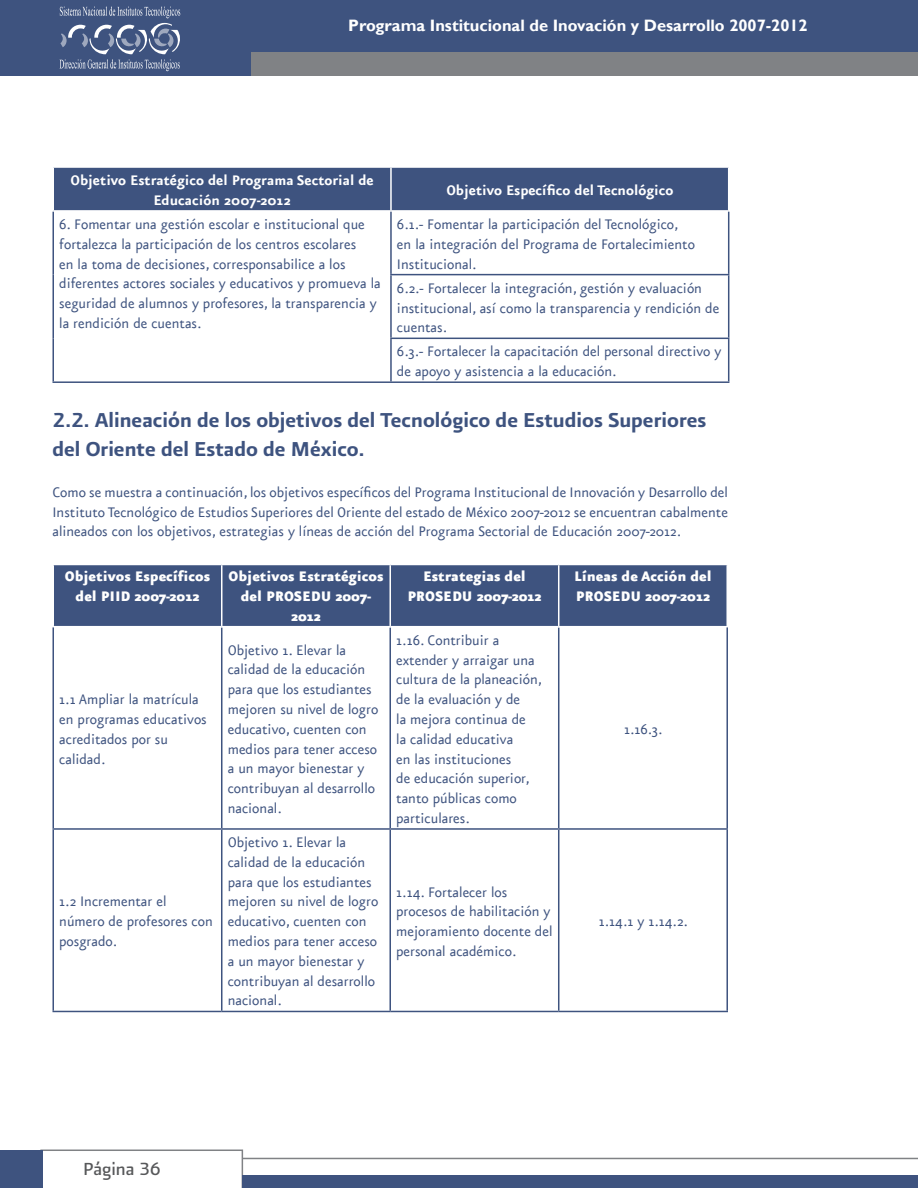
<style>
.page{position:relative;width:918px;height:1188px;background:#fff}
.page>*{position:absolute;margin:0;border:0;box-sizing:border-box;transform-origin:0 0}
.Título_Grande{font:24px/28.8px "Presidencia Firme";color:#3e537f}
.t1{font:21px "Presidencia Base";color:#57585a}
.Párrafo_normal{font:16.5px/19.8px "Eureka Sans";color:#3e537f}
.t2{font:900 16.5px/19.8px "Eureka Sans";color:#fff;text-align:center}
.t3{font:700 16.5px/19.8px "Eureka Sans";color:#fff;text-align:center}
.t4{font:700 16.5px "Gill Sans";color:#fff}
</style>
<div class="page">
<div style="left:243px;top:43px;width:675px;height:33px;background:#808285"></div>
<div style="left:0;top:42px;width:251px;height:34px;background:#3e537f"></div>
<svg style="left:42px;top:1150px;width:201px;height:38px"></svg>
<div style="left:0;top:1150px;width:42px;height:38px;background:#3e537f"></div>
<div style="left:242px;top:1175px;width:676px;height:13px;background:#3e537f"></div>
<hr style="left:242px;top:1158px;width:676px;height:1px;background:#808285">
<div style="left:0;top:0;width:918px;height:51px;background:#3e537f"></div>
<svg style="left:59px;top:6px;width:122px;height:65px"></svg>
<div style="left:54px;top:168px;width:674px;height:42px;background:#3e537f"></div>
<svg style="left:392px;top:273px;width:336px;height:67px"></svg>
<hr style="left:390px;top:168px;width:2px;height:42px;background:#fff">
<hr style="left:52px;top:212px;width:2px;height:63px;background:#3e537f">
<hr style="left:52px;top:275px;width:2px;height:63px;background:#3e537f">
<hr style="left:52px;top:338px;width:2px;height:43px;background:#3e537f">
<hr style="left:52px;top:381px;width:339px;height:2px;background:#3e537f">
<hr style="left:390px;top:274px;width:339px;height:1px;background:#3e537f">
<hr style="left:390px;top:338px;width:339px;height:1px;background:#3e537f">
<hr style="left:390px;top:212px;width:2px;height:62px;background:#3e537f">
<hr style="left:728px;top:212px;width:1px;height:62px;background:#3e537f">
<hr style="left:390px;top:275px;width:2px;height:63px;background:#3e537f">
<hr style="left:728px;top:275px;width:1px;height:63px;background:#3e537f">
<hr style="left:390px;top:339px;width:2px;height:42px;background:#3e537f">
<hr style="left:728px;top:339px;width:1px;height:42px;background:#3e537f">
<hr style="left:391px;top:381px;width:338px;height:2px;background:#3e537f">
<div style="left:54px;top:565px;width:672px;height:61px;background:#3e537f"></div>
<svg style="left:54px;top:627px;width:672px;height:384px"></svg>
<hr style="left:221px;top:565px;width:1px;height:61px;background:#fff">
<hr style="left:389px;top:565px;width:2px;height:61px;background:#fff">
<hr style="left:558px;top:565px;width:1px;height:61px;background:#fff">
<hr style="left:221px;top:627px;width:1px;height:201px;background:#3e537f">
<hr style="left:389px;top:627px;width:2px;height:201px;background:#3e537f">
<hr style="left:558px;top:627px;width:1px;height:201px;background:#3e537f">
<hr style="left:52px;top:828px;width:170px;height:2px;background:#3e537f">
<hr style="left:222px;top:828px;width:168px;height:2px;background:#3e537f">
<hr style="left:221px;top:830px;width:1px;height:181px;background:#3e537f">
<hr style="left:390px;top:828px;width:169px;height:2px;background:#3e537f">
<hr style="left:389px;top:830px;width:2px;height:181px;background:#3e537f">
<hr style="left:559px;top:828px;width:169px;height:2px;background:#3e537f">
<hr style="left:558px;top:830px;width:1px;height:181px;background:#3e537f">
<hr style="left:52px;top:1011px;width:170px;height:1px;background:#3e537f">
<hr style="left:222px;top:1011px;width:168px;height:1px;background:#3e537f">
<hr style="left:390px;top:1011px;width:169px;height:1px;background:#3e537f">
<hr style="left:559px;top:1011px;width:169px;height:1px;background:#3e537f">
<hr style="left:52px;top:627px;width:2px;height:201px;background:#3e537f">
<hr style="left:726px;top:627px;width:2px;height:201px;background:#3e537f">
<hr style="left:52px;top:830px;width:2px;height:181px;background:#3e537f">
<hr style="left:726px;top:830px;width:2px;height:181px;background:#3e537f">
<p class="t4" style="left:348px;top:15px;width:461px">Programa Institucional de Inovación y Desarrollo 2007-2012</p>
<p class="t3" style="left:70px;top:171px;width:305px">Objetivo Estratégico del Programa Sectorial de<br>Educación 2007-2012</p>
<p class="t3" style="left:446px;top:181px;width:229px">Objetivo Específico del Tecnológico</p>
<p class="Párrafo_normal" style="left:59px;top:215px;width:323px">6. Fomentar una gestión escolar e institucional que fortalezca la participación de los centros escolares<br>en la toma de decisiones, corresponsabilice a los diferentes actores sociales y educativos y promueva la seguridad de alumnos y profesores, la transparencia y la rendición de cuentas.</p>
<p class="Párrafo_normal" style="left:397px;top:215px;width:300px">6.1.- Fomentar la participación del Tecnológico, en la integración del Programa de Fortalecimiento<br>Institucional.</p>
<p class="Párrafo_normal" style="left:397px;top:279px;width:324px">6.2.- Fortalecer la integración, gestión y evaluación institucional, así como la transparencia y rendición de cuentas.</p>
<p class="Párrafo_normal" style="left:397px;top:342px;width:326px">6.3.- Fortalecer la capacitación del personal directivo y de apoyo y asistencia a la educación.</p>
<p class="Título_Grande" style="left:52px;top:405px;width:655px">2.2. Alineación de los objetivos del Tecnológico de Estudios Superiores del Oriente del Estado de México.</p>
<p class="Párrafo_normal" style="left:52px;top:483px;width:677px;text-align:justify">Como se muestra a continuación, los objetivos específicos del Programa Institucional de Innovación y Desarrollo del Instituto Tecnológico de Estudios Superiores del Oriente del estado de México 2007-2012 se encuentran cabalmente alineados con los objetivos, estrategias y líneas de acción del Programa Sectorial de Educación 2007-2012.</p>
<p class="t2" style="left:65px;top:567px;width:147px">Objetivos Específicos del PIID 2007-2012</p>
<p class="t2" style="left:229px;top:567px;width:156px">Objetivos Estratégicos del PROSEDU 2007-<br>2012</p>
<p class="t2" style="left:407px;top:567px;width:136px">Estrategias del<br>PROSEDU 2007-2012</p>
<p class="t2" style="left:574px;top:567px;width:139px;text-align:left">Líneas de Acción del<br>PROSEDU 2007-2012</p>
<p class="Párrafo_normal" style="left:59px;top:690px;width:149px">1.1 Ampliar la matrícula en programas educativos acreditados por su calidad.</p>
<p class="Párrafo_normal" style="left:59px;top:893px;width:155px">1.2 Incrementar el número de profesores con posgrado.</p>
<p class="Párrafo_normal" style="left:228px;top:641px;width:152px">Objetivo 1. Elevar la calidad de la educación para que los estudiantes mejoren su nivel de logro educativo, cuenten con medios para tener acceso a un mayor bienestar y contribuyan al desarrollo nacional.</p>
<p class="Párrafo_normal" style="left:396px;top:631px;width:147px">1.16. Contribuir a extender y arraigar una cultura de la planeación, de la evaluación y de<br>la mejora continua de<br>la calidad educativa<br>en las instituciones<br>de educación superior, tanto públicas como particulares.</p>
<p class="Párrafo_normal" style="left:228px;top:833px;width:152px">Objetivo 1. Elevar la calidad de la educación para que los estudiantes mejoren su nivel de logro educativo, cuenten con medios para tener acceso a un mayor bienestar y contribuyan al desarrollo nacional.</p>
<p class="Párrafo_normal" style="left:396px;top:883px;width:158px">1.14. Fortalecer los procesos de habilitación y mejoramiento docente del personal académico.</p>
<p class="Párrafo_normal" style="left:624px;top:720px;width:40px">1.16.3.</p>
<p class="Párrafo_normal" style="left:599px;top:912px;width:91px">1.14.1 y 1.14.2.</p>
<p class="t1" style="left:83px;top:1157px;width:79px">Página 36</p>
</div>
